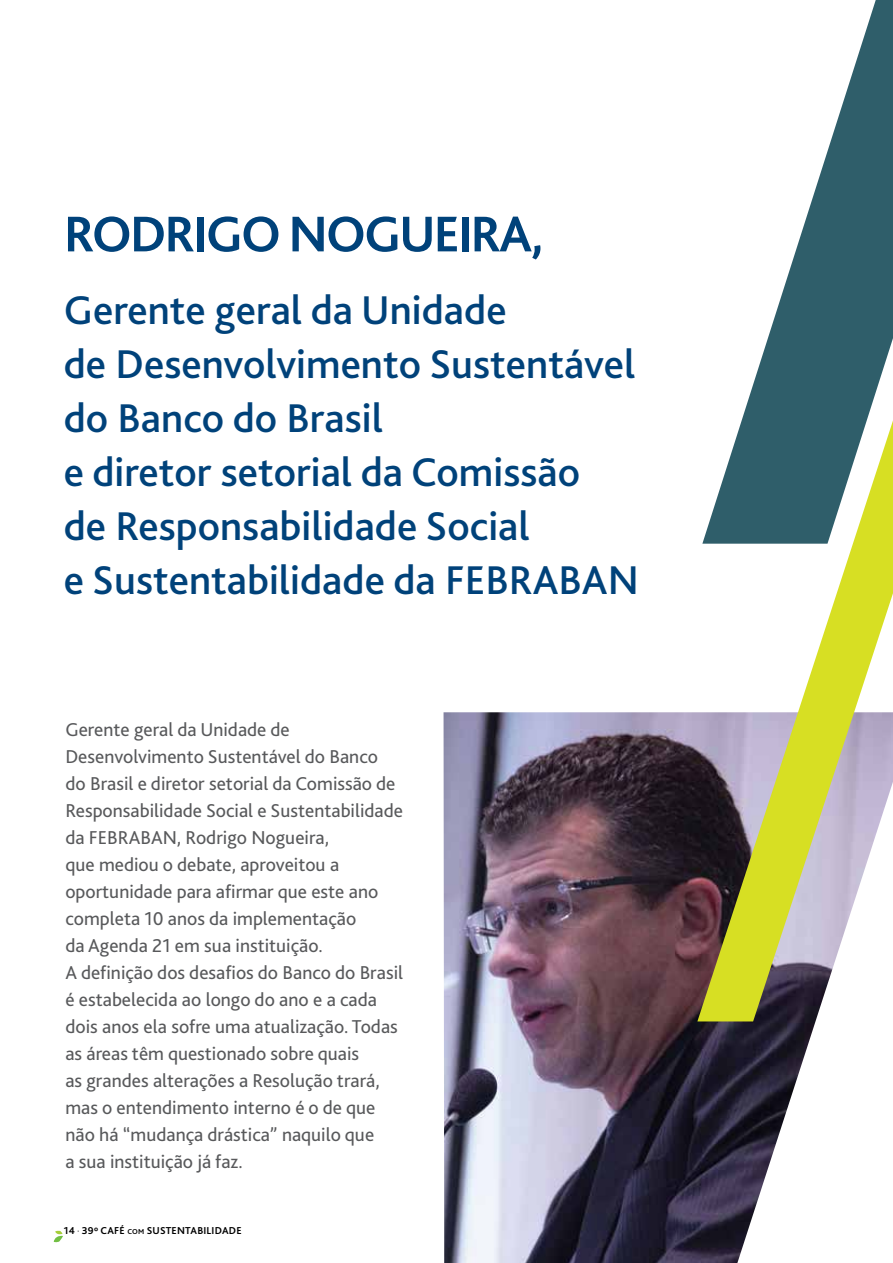
<style>
.page{position:relative;width:893px;height:1263px;background:#fff}
.page>*{position:absolute;margin:0;border:0;box-sizing:border-box;transform-origin:0 0}
.t1{font:700 52.5px "Bliss 2";letter-spacing:-.04em;color:#00427a}
.t2{font:500 42px/54px "Bliss 2";color:#00427a}
.t3{font:19.5px/27px "Bliss 2";color:#58595b}
.t4{font:700 10.5px "Bliss 2";letter-spacing:.02em;color:#000}
.s1{font-size:7.5px}
</style>
<div class="page">
<img style="left:444px;top:712px;width:372px;height:551px">
<svg style="left:742px;top:0;width:151px;height:420px;fill:#2f5e6a"></svg>
<svg style="left:697px;top:420px;width:196px;height:601px"></svg>
<svg style="left:54px;top:1230px;width:9px;height:12px"></svg>
<h1 class="t1" style="left:64px;top:201px;width:481px">RODRIGO NOGUEIRA,</h1>
<h2 class="t2" style="left:64px;top:282px;width:577px">Gerente geral da Unidade<br>de Desenvolvimento Sustentável do Banco do Brasil<br>e diretor setorial da Comissão<br>de Responsabilidade Social<br>e Sustentabilidade da FEBRABAN</h2>
<p class="t3" style="left:65px;top:715px;width:339px">Gerente geral da Unidade de Desenvolvimento Sustentável do Banco do Brasil e diretor setorial da Comissão de Responsabilidade Social e Sustentabilidade da FEBRABAN, Rodrigo Nogueira,<br>que mediou o debate, aproveitou a oportunidade para afirmar que este ano completa 10 anos da implementação<br>da Agenda 21 em sua instituição.<br>A definição dos desafios do Banco do Brasil é estabelecida ao longo do ano e a cada dois anos ela sofre uma atualização. Todas as áreas têm questionado sobre quais<br>as grandes alterações a Resolução trará, mas o entendimento interno é o de que não há “mudança drástica” naquilo que<br>a sua instituição já faz.</p>
<p class="t4" style="left:64px;top:1224px;width:179px">14 <span class="s1">·</span> 39º CAFÉ <span class="s1">COM</span> SUSTENTABILIDADE</p>
</div>
